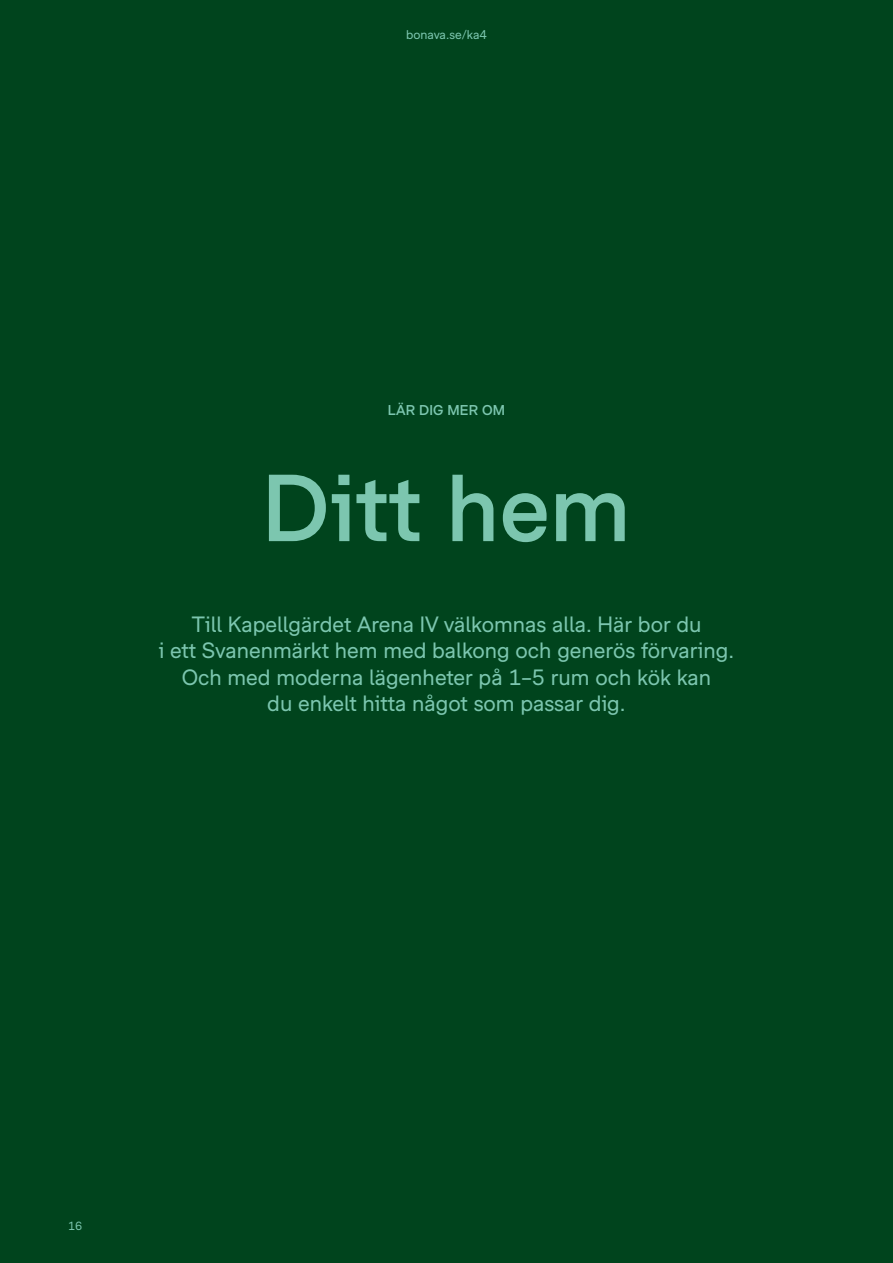
<style>
.page{position:relative;width:893px;height:1263px;background:#00441d}
.page>*{position:absolute;margin:0;border:0;box-sizing:border-box;transform-origin:0 0}
.t1{font:500 90px "Bonava Sans";color:#7cc6af}
.t2{font:21px/26.2px "Bonava Sans";color:#7cc6af;text-align:center}
.t3{font:500 13.5px "Bonava Sans";letter-spacing:.01em;color:#7cc6af}
.t4{font:12px "Bonava Sans";color:#7cc6af}
.t5{font:11.25px "Bonava Sans";color:#7cc6af}
</style>
<div class="page">
<p class="t4" style="left:406px;top:27px;width:82px">bonava.se/ka4</p>
<p class="t3" style="left:388px;top:402px;width:119px">LÄR DIG MER OM</p>
<h1 class="t1" style="left:262px;top:454px;width:370px">Ditt hem</h1>
<p class="t2" style="left:159px;top:611px;width:577px">Till Kapellgärdet Arena IV välkomnas alla. Här bor du<br>i ett Svanenmärkt hem med balkong och generös förvaring.<br>Och med moderna lägenheter på 1–5 rum och kök kan<br>du enkelt hitta något som passar dig.</p>
<p class="t5" style="left:68px;top:1219px;width:16px">16</p>
</div>
